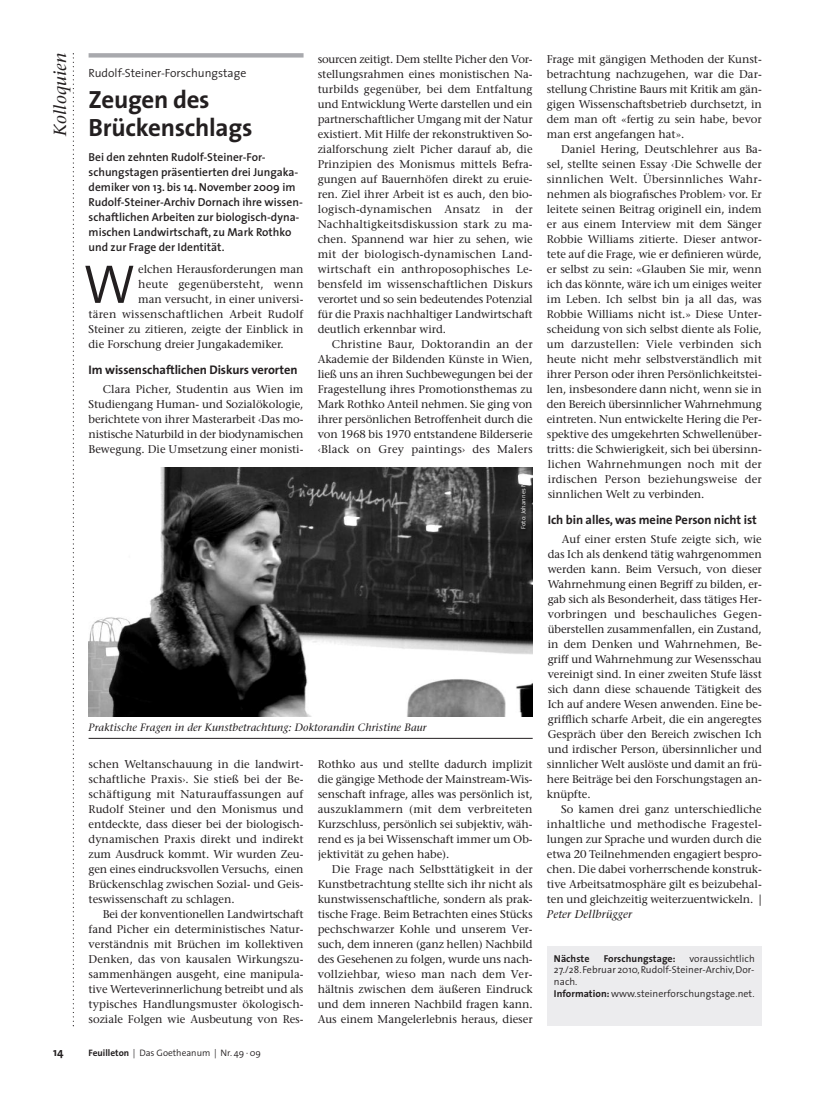
<style>
.page{position:relative;width:815px;height:1099px;background:#fff}
.page>*{position:absolute;margin:0;border:0;box-sizing:border-box;transform-origin:0 0}
.t1{font:300 54.88px "The Sans";color:#231f20}
.t2{font:700 25px/27.5px "The Sans";letter-spacing:-.01em;color:#231f20}
.t3{font:italic 500 17.5px "Stone Serif Std";letter-spacing:.01em;color:#231f20}
.t4{font:700 12.5px "The Sans";letter-spacing:-.005em;color:#231f20}
.t5{font:300 11.88px "The Sans";color:#231f20}
.t6{font:600 11.5px/15px "The Sans";color:#231f20}
.t7{font:700 11.5px "The Sans";color:#231f20}
.t8{font:500 11.25px/15px "Stone Serif Std";letter-spacing:-.005em;color:#231f20;text-align:justify}
.t9{font:500 11.25px "Stone Serif Std";letter-spacing:.015em;color:#231f20}
.t10{font:italic 500 11.25px "Stone Serif Std";letter-spacing:.015em;color:#231f20}
.t11{font:italic 500 10.62px "Stone Serif Std";letter-spacing:.015em;color:#231f20}
.t12{font:300 10px/11.9px "The Sans";letter-spacing:.005em;color:#231f20}
.t13{font:700 10px "The Sans";letter-spacing:.005em;color:#231f20}
.t14{font:300 9.38px "The Sans";color:#231f20}
.t15{font:300 6.25px "The Sans";letter-spacing:.01em;color:#fff}
.s1{font-weight:700}
</style>
<div class="page">
<div style="left:89px;top:53px;width:215px;height:5px;background:#a8a9ad"></div>
<svg style="left:73px;top:53px;width:1px;height:973px"></svg>
<div style="left:547px;top:946px;width:215px;height:80px;background:#ececee"></div>
<img style="left:89px;top:468px;width:444px;height:248px">
<hr style="left:89px;top:738px;width:444px;height:1px;background:#231f20">
<h3 class="t3" style="left:50px;top:136px;width:84px;rotate:-90deg">Kolloquien</h3>
<p class="t5" style="left:89px;top:63px;width:159px">Rudolf-Steiner-Forschungstage</p>
<h2 class="t2" style="left:89px;top:85px;width:165px">Zeugen des<br>Brückenschlags</h2>
<p class="t6" style="left:89px;top:149px;width:216px">Bei den zehnten Rudolf-Steiner-For&shy;schungstagen präsentierten drei Jungaka&shy;demiker von 13. bis 14. November 2009 im Rudolf-Steiner-Archiv Dornach ihre wissen&shy;schaftlichen Arbeiten zur biologisch-dyna&shy;mischen Landwirtschaft, zu Mark Rothko und zur Frage der Identität.</p>
<h1 class="t1" style="left:83px;top:239px;width:54px">W</h1>
<p class="t8" style="left:138px;top:261px;width:167px">elchen Herausforderungen man</p>
<p class="t9" style="left:138px;top:277px;width:167px">heute gegenübersteht, wenn</p>
<p class="t8" style="left:138px;top:291px;width:167px">man versucht, in einer universi-</p>
<p class="t9" style="left:89px;top:307px;width:216px">tären wissenschaftlichen Arbeit Rudolf</p>
<p class="t8" style="left:89px;top:321px;width:216px">Steiner zu zitieren, zeigte der Einblick in</p>
<p class="t8" style="left:89px;top:336px;width:197px">die Forschung dreier Jungakademiker.</p>
<p class="t4" style="left:89px;top:359px;width:211px">Im wissenschaftlichen Diskurs verorten</p>
<p class="t8" style="left:89px;top:381px;width:216px;text-indent:14px">Clara Picher, Studentin aus Wien im Studiengang Human- und Sozialökologie, berichtete von ihrer Masterarbeit ‹Das mo&shy;nistische Naturbild in der biodynamischen Bewegung. Die Umsetzung einer monisti-</p>
<p class="t8" style="left:318px;top:51px;width:216px">sourcen zeitigt. Dem stellte Picher den Vor&shy;stellungsrahmen eines monistischen Na&shy;turbilds gegenüber, bei dem Entfaltung und Entwicklung Werte darstellen und ein partnerschaftlicher Umgang mit der Natur existiert. Mit Hilfe der rekonstruktiven So&shy;zialforschung zielt Picher darauf ab, die Prinzipien des Monismus mittels Befra&shy;gungen auf Bauernhöfen direkt zu eruie&shy;ren. Ziel ihrer Arbeit ist es auch, den bio&shy;logisch-dynamischen Ansatz in der Nachhaltigkeitsdiskussion stark zu ma&shy;chen. Spannend war hier zu sehen, wie mit der biologisch-dynamischen Land&shy;wirtschaft ein anthroposophisches Le&shy;bensfeld im wissenschaftlichen Diskurs verortet und so sein bedeutendes Potenzial für die Praxis nachhaltiger Landwirtschaft deutlich erkennbar wird.</p>
<p class="t8" style="left:318px;top:336px;width:216px;text-indent:14px">Christine Baur, Doktorandin an der Akademie der Bildenden Künste in Wien, ließ uns an ihren Suchbewegungen bei der Fragestellung ihres Promotionsthemas zu Mark Rothko Anteil nehmen. Sie ging von ihrer persönlichen Betroffenheit durch die von 1968 bis 1970 entstandene Bilderserie ‹Black on Grey paintings› des Malers</p>
<p class="t15" style="left:518px;top:529px;width:55px;rotate:-90deg">Foto: Johannes Nilo</p>
<p class="t11" style="left:89px;top:721px;width:340px">Praktische Fragen in der Kunstbetrachtung: Doktorandin Christine Baur</p>
<p class="t8" style="left:89px;top:756px;width:216px">schen Weltanschauung in die landwirt&shy;schaftliche Praxis›. Sie stieß bei der Be&shy;schäftigung mit Naturauffassungen auf Rudolf Steiner und den Monismus und entdeckte, dass dieser bei der biologisch&shy;dynamischen Praxis direkt und indirekt zum Ausdruck kommt. Wir wurden Zeu&shy;gen eines eindrucksvollen Versuchs, einen Brückenschlag zwischen Sozial- und Geis&shy;teswissenschaft zu schlagen.</p>
<p class="t8" style="left:89px;top:906px;width:216px;text-indent:14px">Bei der konventionellen Landwirtschaft fand Picher ein deterministisches Natur&shy;verständnis mit Brüchen im kollektiven Denken, das von kausalen Wirkungszu&shy;sammenhängen ausgeht, eine manipula&shy;tive Werteverinnerlichung betreibt und als typisches Handlungsmuster ökologisch&shy;soziale Folgen wie Ausbeutung von Res-</p>
<p class="t8" style="left:318px;top:756px;width:216px">Rothko aus und stellte dadurch implizit die gängige Methode der Mainstream-Wis&shy;senschaft infrage, alles was persönlich ist, auszuklammern (mit dem verbreiteten Kurzschluss, persönlich sei subjektiv, wäh&shy;rend es ja bei Wissenschaft immer um Ob&shy;jektivität zu gehen habe).</p>
<p class="t8" style="left:318px;top:861px;width:216px;text-indent:14px">Die Frage nach Selbsttätigkeit in der Kunstbetrachtung stellte sich ihr nicht als kunstwissenschaftliche, sondern als prak&shy;tische Frage. Beim Betrachten eines Stücks pechschwarzer Kohle und unserem Ver&shy;such, dem inneren (ganz hellen) Nachbild des Gesehenen zu folgen, wurde uns nach&shy;vollziehbar, wieso man nach dem Ver&shy;hältnis zwischen dem äußeren Eindruck und dem inneren Nachbild fragen kann.<br>Aus einem Mangelerlebnis heraus, dieser</p>
<p class="t7" style="left:53px;top:1042px;width:12px">14</p>
<p class="t14" style="left:89px;top:1044px;width:174px"><span class="s1">Feuilleton</span> | Das Goetheanum | Nr. 49 · 09</p>
<p class="t8" style="left:547px;top:51px;width:216px">Frage mit gängigen Methoden der Kunst&shy;betrachtung nachzugehen, war die Dar&shy;stellung Christine Baurs mit Kritik am gän&shy;gigen Wissenschaftsbetrieb durchsetzt, in dem man oft «fertig zu sein habe, bevor man erst angefangen hat».</p>
<p class="t8" style="left:547px;top:141px;width:216px;text-indent:14px">Daniel Hering, Deutschlehrer aus Ba&shy;sel, stellte seinen Essay ‹Die Schwelle der sinnlichen Welt. Übersinnliches Wahr&shy;nehmen als biografisches Problem› vor. Er leitete seinen Beitrag originell ein, indem er aus einem Interview mit dem Sänger Robbie Williams zitierte. Dieser antwor&shy;tete auf die Frage, wie er definieren würde, er selbst zu sein: «Glauben Sie mir, wenn ich das könnte, wäre ich um einiges weiter im Leben. Ich selbst bin ja all das, was Robbie Williams nicht ist.» Diese Unter&shy;scheidung von sich selbst diente als Folie, um darzustellen: Viele verbinden sich heute nicht mehr selbstverständlich mit ihrer Person oder ihren Persönlichkeitstei&shy;len, insbesondere dann nicht, wenn sie in den Bereich übersinnlicher Wahrnehmung eintreten. Nun entwickelte Hering die Per&shy;spektive des umgekehrten Schwellenüber&shy;tritts: die Schwierigkeit, sich bei übersinn&shy;lichen Wahrnehmungen noch mit der irdischen Person beziehungsweise der sinnlichen Welt zu verbinden.</p>
<p class="t4" style="left:548px;top:509px;width:211px">Ich bin alles,was meine Person nicht ist</p>
<p class="t8" style="left:547px;top:531px;width:216px;text-indent:15px">Auf einer ersten Stufe zeigte sich, wie das Ich als denkend tätig wahrgenommen werden kann. Beim Versuch, von dieser Wahrnehmung einen Begriff zu bilden, er&shy;gab sich als Besonderheit, dass tätiges Her&shy;vorbringen und beschauliches Gegen&shy;überstellen zusammenfallen, ein Zustand, in dem Denken und Wahrnehmen, Be&shy;griff und Wahrnehmung zur Wesensschau vereinigt sind. In einer zweiten Stufe lässt sich dann diese schauende Tätigkeit des Ich auf andere Wesen anwenden. Eine be&shy;grifflich scharfe Arbeit, die ein angeregtes Gespräch über den Bereich zwischen Ich und irdischer Person, übersinnlicher und sinnlicher Welt auslöste und damit an frü&shy;here Beiträge bei den Forschungstagen an&shy;knüpfte.</p>
<p class="t8" style="left:547px;top:801px;width:216px;text-indent:14px">So kamen drei ganz unterschiedliche inhaltliche und methodische Fragestel&shy;lungen zur Sprache und wurden durch die etwa 20 Teilnehmenden engagiert bespro&shy;chen. Die dabei vorherrschende konstruk&shy;tive Arbeitsatmosphäre gilt es beizubehal&shy;ten und gleichzeitig weiterzuentwickeln. |</p>
<p class="t10" style="left:547px;top:907px;width:87px">Peter Dellbrügger</p>
<p class="t12" style="left:554px;top:951px;width:202px;text-indent:136px">voraussichtlich<br>27./28.Februar 2010,Rudolf-Steiner-Archiv,Dor&shy;nach.<br><span class="s1">Information:</span>www.steinerforschungstage.net.</p>
<p class="t13" style="left:554px;top:949px;width:37px">Nächste</p>
<p class="t13" style="left:604px;top:949px;width:73px">Forschungstage:</p>
</div>
